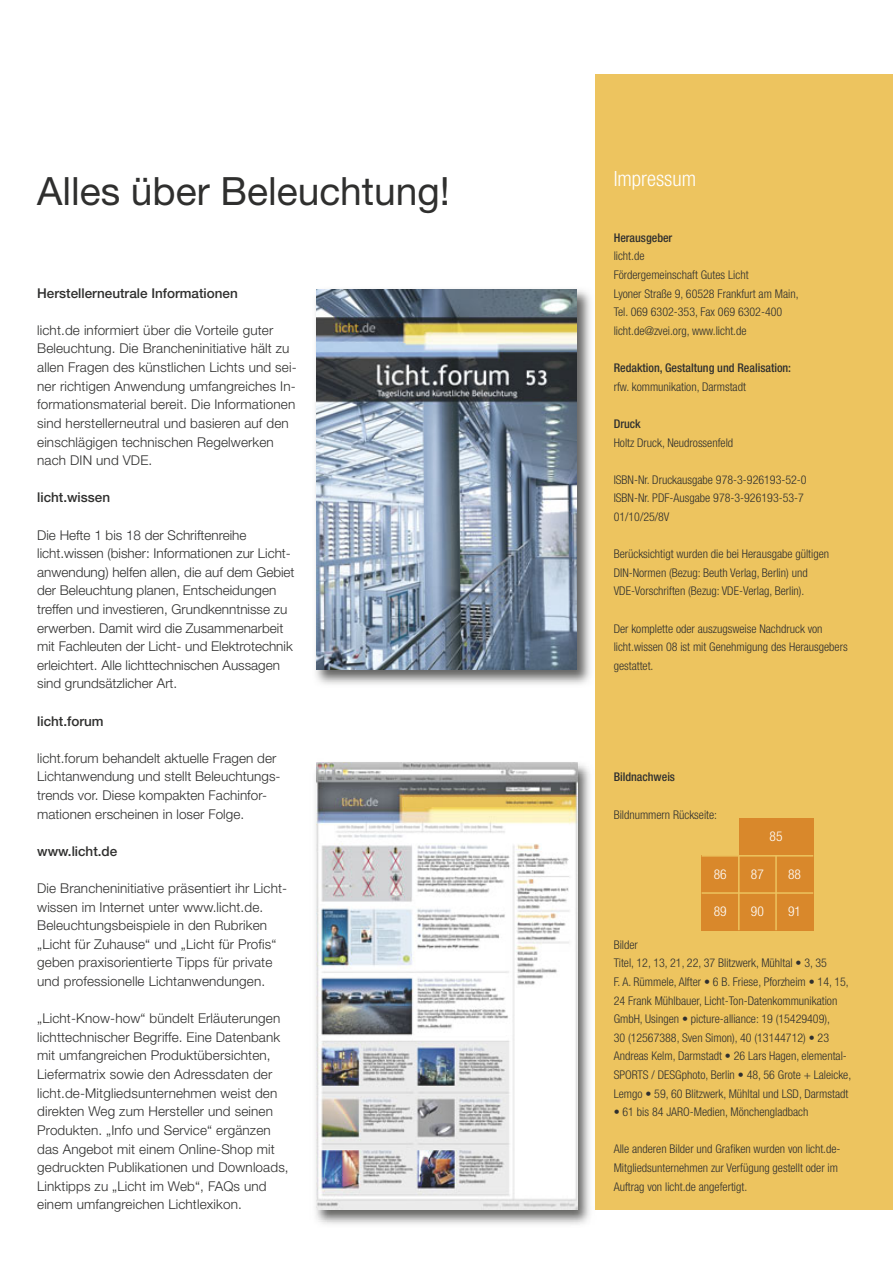
<style>
.page{position:relative;width:893px;height:1263px;background:#fff}
.page>*{position:absolute;margin:0;border:0;box-sizing:border-box;transform-origin:0 0}
.t1{font:39px "Helvetica Neue";color:#2f2f2e}
.t2{font:300 condensed 21px "Helvetica Neue";color:#fff}
.t3{font:300 13.5px/18.6px "Helvetica Neue";letter-spacing:.01em;color:#2f2f2e}
.t4{font:500 13.5px "Helvetica Neue";color:#2f2f2e}
.t5{font:300 condensed 13.5px "Helvetica Neue";color:#fff}
.t6{font:300 condensed 12px/18.6px "Helvetica Neue";color:#2f2f2e}
.t7{font:500 condensed 12px "Helvetica Neue";color:#2f2f2e}
</style>
<div class="page">
<div style="left:595px;top:74px;width:298px;height:1136px;background:#edc45f"></div>
<img style="left:315px;top:290px;width:276px;height:395px">
<img style="left:316px;top:289px;width:261px;height:381px">
<img style="left:315px;top:762px;width:275px;height:463px">
<img style="left:316px;top:763px;width:262px;height:446px">
<div style="left:702px;top:893px;width:37px;height:37px;background:#d9882b"></div>
<div style="left:739px;top:893px;width:37px;height:37px;background:#d9882b"></div>
<div style="left:776px;top:893px;width:37px;height:37px;background:#d9882b"></div>
<div style="left:702px;top:856px;width:37px;height:37px;background:#d9882b"></div>
<div style="left:739px;top:856px;width:37px;height:37px;background:#d9882b"></div>
<div style="left:776px;top:856px;width:37px;height:37px;background:#d9882b"></div>
<div style="left:739px;top:819px;width:74px;height:37px;background:#d9882b"></div>
<hr style="left:738px;top:856px;width:2px;height:74px;background:#edc45f">
<hr style="left:775px;top:856px;width:2px;height:74px;background:#edc45f">
<hr style="left:702px;top:892px;width:111px;height:2px;background:#edc45f">
<hr style="left:702px;top:855px;width:111px;height:1px;background:#edc45f">
<h1 class="t1" style="left:37px;top:177px;width:414px">Alles über Beleuchtung!</h1>
<h2 class="t2" style="left:614px;top:171px;width:84px">Impressum</h2>
<p class="t7" style="left:614px;top:233px;width:60px">Herausgeber</p>
<p class="t6" style="left:614px;top:248px;width:186px">licht.de<br>Fördergemeinschaft Gutes Licht<br>Lyoner Straße 9, 60528 Frankfurt am Main,<br>Tel. 069 6302-353, Fax 069 6302-400 licht.de@zvei.org, www.licht.de</p>
<p class="t7" style="left:614px;top:363px;width:179px">Redaktion, Gestaltung und Realisation:</p>
<p class="t6" style="left:614px;top:378px;width:134px">rfw. kommunikation, Darmstadt</p>
<p class="t7" style="left:614px;top:419px;width:29px">Druck</p>
<p class="t6" style="left:614px;top:434px;width:121px">Holtz Druck, Neudrossenfeld</p>
<p class="t6" style="left:614px;top:471px;width:194px">ISBN-Nr. Druckausgabe 978-3-926193-52-0<br>ISBN-Nr. PDF-Ausgabe 978-3-926193-53-7<br>01/10/25/8V</p>
<p class="t6" style="left:614px;top:546px;width:217px">Berücksichtigt wurden die bei Herausgabe gültigen<br>DIN-Normen (Bezug: Beuth Verlag, Berlin) und<br>VDE-Vorschriften (Bezug: VDE-Verlag, Berlin).</p>
<p class="t6" style="left:614px;top:620px;width:236px">Der komplette oder auszugsweise Nachdruck von licht.wissen 08 ist mit Genehmigung des Herausgebers gestattet.</p>
<p class="t4" style="left:37px;top:288px;width:202px">Herstellerneutrale Informationen</p>
<p class="t3" style="left:37px;top:322px;width:261px">licht.de informiert über die Vorteile guter Beleuchtung. Die Brancheninitiative hält zu allen Fragen des künstlichen Lichts und sei&shy;ner richtigen Anwendung umfang reiches In&shy;forma tions material bereit. Die Informationen sind herstellerneutral und basieren auf den ein schlä gigen technischen Regelwerken nach DIN und VDE.</p>
<p class="t4" style="left:37px;top:493px;width:74px">licht.wissen</p>
<p class="t3" style="left:37px;top:527px;width:259px">Die Hefte 1 bis 18 der Schriftenreihe licht.wissen (bisher: Informationen zur Licht&shy;anwendung) helfen allen, die auf dem Gebiet der Beleuchtung planen, Entscheidungen treffen und investieren, Grundkenntnisse zu erwerben. Damit wird die Zusammenarbeit mit Fachleuten der Licht- und Elektrotechnik erleichtert. Alle lichttechnischen Aus sagen sind grund sätz licher Art.</p>
<p class="t4" style="left:37px;top:716px;width:68px">licht.forum</p>
<p class="t3" style="left:37px;top:750px;width:245px">licht.forum behandelt aktu elle Fragen der Lichtanwendung und stellt Beleuchtungs&shy;trends vor. Diese kompakten Fach infor&shy;mationen erscheinen in loser Folge.</p>
<p class="t4" style="left:37px;top:846px;width:82px">www.licht.de</p>
<p class="t3" style="left:37px;top:880px;width:252px">Die Brancheninitiative präsentiert ihr Licht&shy;wissen im Internet unter www.licht.de.<br>Beleuchtungsbeispiele in den Rubriken „Licht für Zuhause“ und „Licht für Profis“ geben praxisorientierte Tipps für private und professionelle Lichtanwendungen.</p>
<p class="t3" style="left:37px;top:1010px;width:253px">„Licht-Know-how“ bündelt Erläuterungen lichttechnischer Begriffe. Eine Datenbank mit umfangreichen Produktübersichten, Liefermatrix sowie den Adressdaten der licht.de-Mitgliedsunternehmen weist den direkten Weg zum Hersteller und seinen Produkten. „Info und Service“ ergänzen das Angebot mit einem Online-Shop mit gedruckten Publikationen und Downloads, Linktipps zu „Licht im Web“, FAQs und einem umfangreichen Lichtlexikon.</p>
<p class="t7" style="left:614px;top:773px;width:63px">Bildnachweis</p>
<p class="t6" style="left:614px;top:806px;width:105px">Bildnummern Rückseite:</p>
<p class="t5" style="left:770px;top:832px;width:14px">85</p>
<p class="t5" style="left:714px;top:869px;width:14px">86</p>
<p class="t5" style="left:751px;top:869px;width:14px">87</p>
<p class="t5" style="left:788px;top:869px;width:14px">88</p>
<p class="t5" style="left:714px;top:906px;width:14px">89</p>
<p class="t5" style="left:751px;top:906px;width:14px">90</p>
<p class="t5" style="left:788px;top:906px;width:14px">91</p>
<p class="t6" style="left:614px;top:936px;width:239px">Bilder<br>Titel, 12, 13, 21, 22, 37 Blitzwerk, Mühltal • 3, 35<br>F. A. Rümmele, Alfter • 6 B. Friese, Pforzheim • 14, 15, 24 Frank Mühlbauer, Licht-Ton-Datenkommunikation GmbH, Usingen • picture-alliance: 19 (15429409),<br>30 (12567388, Sven Simon), 40 (13144712) • 23<br>Andreas Kelm, Darmstadt • 26 Lars Hagen, elemental-SPORTS / DESGphoto, Berlin • 48, 56 Grote + Laleicke, Lemgo • 59, 60 Blitzwerk, Mühltal und LSD, Darmstadt</p>
<p class="t6" style="left:614px;top:1104px;width:196px">• 61 bis 84 JARO-Medien, Mönchengladbach</p>
<p class="t6" style="left:614px;top:1141px;width:228px">Alle anderen Bilder und Grafiken wurden von licht.de-<br>Mitgliedsunternehmen zur Verfügung gestellt oder im<br>Auftrag von licht.de angefertigt.</p>
</div>
